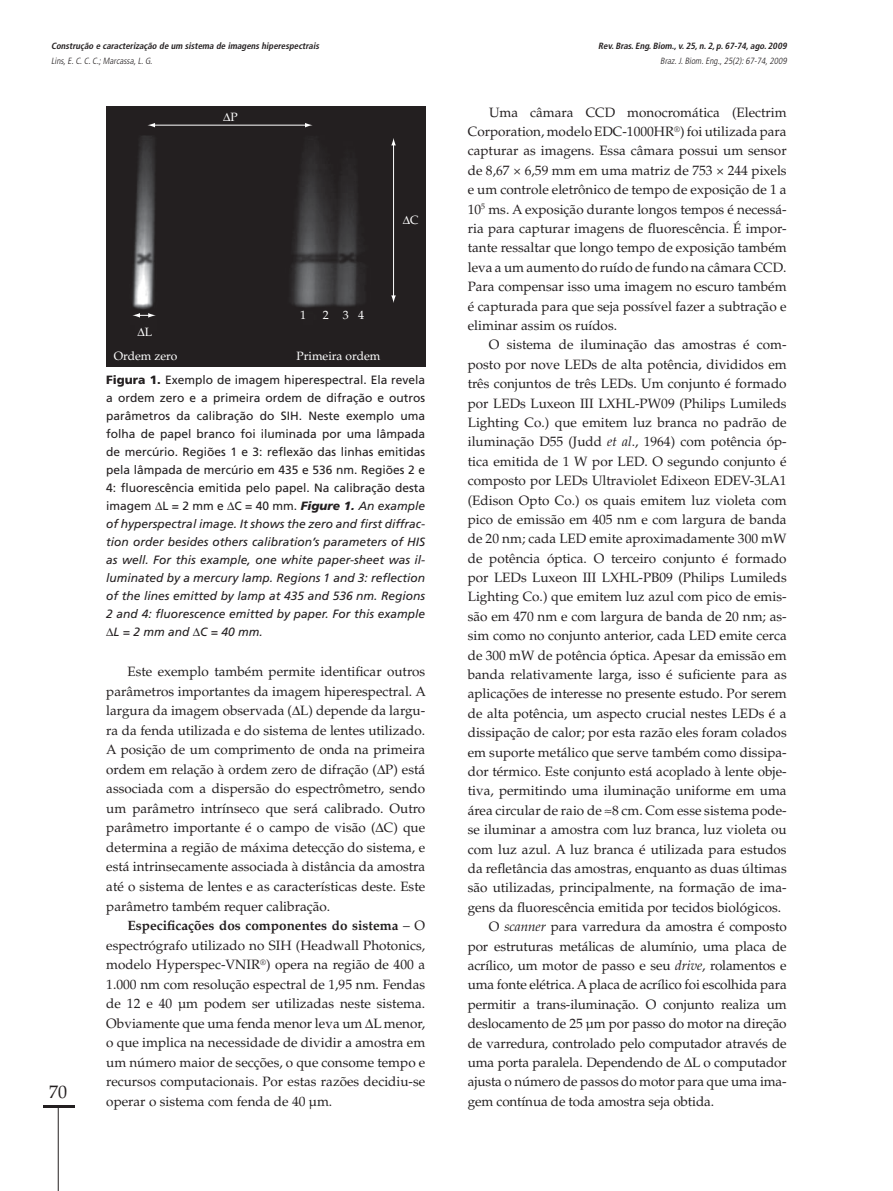
<style>
.page{position:relative;width:893px;height:1191px;background:#fff}
.page>*{position:absolute;margin:0;border:0;box-sizing:border-box;transform-origin:0 0}
.t1{font:18px "Palatino";color:#231f20}
.t2{font:13.5px/19.5px "Palatino";color:#231f20;text-align:justify}
.t3{font:12px "Frutiger";color:#231f20}
.t4{font:italic 12px "Frutiger";color:#231f20}
.t5{font:12px "Palatino";color:#fff}
.t6{font:italic 700 condensed 9px "Frutiger";color:#231f20}
.t7{font:italic 300 condensed 9px "Frutiger";color:#231f20}
.s1{font-weight:900}
.s2{font-weight:900;font-style:italic}
.s3{font-style:italic}
.s4{font-weight:700}
</style>
<div class="page">
<hr style="left:43px;top:1106px;width:31px;height:2px;background:#231f20">
<hr style="left:58px;top:1106px;width:1px;height:85px;background:#231f20">
<img style="left:106px;top:106px;width:319px;height:260px">
<hr style="left:154px;top:125px;width:153px;height:1px;background:#fff">
<svg style="left:305px;top:123px;width:8px;height:4px"></svg>
<svg style="left:147px;top:123px;width:8px;height:4px"></svg>
<hr style="left:393px;top:144px;width:1px;height:153px;background:#fff">
<svg style="left:391px;top:138px;width:5px;height:7px"></svg>
<svg style="left:391px;top:295px;width:5px;height:8px"></svg>
<svg style="left:132px;top:313px;width:24px;height:5px"></svg>
<p class="t6" style="left:51px;top:41px;width:271px">Construção e caracterização de um sistema de imagens hiperespectrais</p>
<p class="t7" style="left:51px;top:56px;width:105px">Lins,E.C.C.C.;Marcassa,L.G.</p>
<p class="t5" style="left:223px;top:110px;width:16px">∆P</p>
<p class="t5" style="left:403px;top:213px;width:17px">∆C</p>
<p class="t5" style="left:138px;top:325px;width:16px">∆L</p>
<p class="t5" style="left:300px;top:308px;width:7px">1</p>
<p class="t5" style="left:323px;top:308px;width:43px">2 34</p>
<p class="t5" style="left:114px;top:349px;width:65px">Ordem zero</p>
<p class="t5" style="left:297px;top:349px;width:85px">Primeira ordem</p>
<h1 class="t1" style="left:49px;top:1081px;width:19px">70</h1>
<p class="t3" style="left:106px;top:372px;width:320px"><span class="s1">Figura 1.</span> Exemplo de imagem hiperespectral. Ela revela</p>
<p class="t3" style="left:106px;top:390px;width:320px">a ordem zero e a primeira ordem de difração e outros</p>
<p class="t3" style="left:106px;top:408px;width:320px">parâmetros da calibração do SIH. Neste exemplo uma</p>
<p class="t3" style="left:106px;top:426px;width:320px">folha de papel branco foi iluminada por uma lâmpada</p>
<p class="t3" style="left:106px;top:444px;width:320px">de mercúrio. Regiões 1 e 3: reflexão das linhas emitidas</p>
<p class="t3" style="left:106px;top:462px;width:320px">pela lâmpada de mercúrio em 435 e 536 nm. Regiões 2 e</p>
<p class="t3" style="left:106px;top:480px;width:320px">4: fluorescência emitida pelo papel. Na calibração desta</p>
<p class="t3" style="left:106px;top:498px;width:320px">imagem L = 2 mm e C = 40 mm. <span class="s2">Figure 1.</span> <span class="s3">An example</span></p>
<p class="t4" style="left:106px;top:516px;width:320px">of hyperspectral image. It shows the zero and first diffrac-</p>
<p class="t4" style="left:106px;top:534px;width:320px">tion order besides others calibration’s parameters of HIS</p>
<p class="t4" style="left:106px;top:552px;width:320px">as well. For this example, one white paper-sheet was il-</p>
<p class="t4" style="left:106px;top:570px;width:320px">luminated by a mercury lamp. Regions 1 and 3: reflection</p>
<p class="t4" style="left:106px;top:588px;width:320px">of the lines emitted by lamp at 435 and 536 nm. Regions</p>
<p class="t4" style="left:106px;top:606px;width:320px">2 and 4: fluorescence emitted by paper. For this example</p>
<p class="t4" style="left:114px;top:624px;width:151px">L = 2 mm and C = 40 mm.</p>
<p class="t2" style="left:106px;top:662px;width:321px;text-indent:21px">Este exemplo também permite identificar outros parâmetros importantes da imagem hiperespectral. A largura da imagem observada ( L) depende da largu&shy;ra da fenda utilizada e do sistema de lentes utilizado.<br>A posição de um comprimento de onda na primeira ordem em relação à ordem zero de difração ( P) está associada com a dispersão do espectrômetro, sendo um parâmetro intrínseco que será calibrado. Outro parâmetro importante é o campo de visão ( C) que determina a região de máxima detecção do sistema, e está intrinsecamente associada à distância da amostra até o sistema de lentes e as características deste. Este parâmetro também requer calibração.</p>
<p class="t2" style="left:106px;top:916px;width:320px;text-indent:21px"><span class="s4">Especificações dos componentes do sistema</span> – O espectrógrafo utilizado no SIH (Headwall Photonics, modelo Hyperspec-VNIR<sup>®</sup>) opera na região de 400 a 1.000 nm com resolução espectral de 1,95 nm. Fendas de 12 e 40 μm podem ser utilizadas neste sistema.<br>Obviamente que uma fenda menor leva um L menor, o que implica na necessidade de dividir a amostra em um número maior de secções, o que consome tempo e recursos computacionais. Por estas razões decidiu-se operar o sistema com fenda de 40 μm.</p>
<p class="t6" style="left:598px;top:41px;width:192px">Rev.Bras.Eng.Biom.,v.25,n.2,p.67-74,ago.2009</p>
<p class="t7" style="left:660px;top:56px;width:130px">Braz.J.Biom.Eng.,25(2):67-74,2009</p>
<p class="t2" style="left:468px;top:103px;width:320px;text-indent:21px">Uma câmara CCD monocromática (Electrim Corporation, modelo EDC-1000HR<sup>®</sup>) foi utilizada para capturar as imagens. Essa câmara possui um sensor de 8,67 × 6,59 mm em uma matriz de 753 × 244 -pixels e um controle eletrônico de tempo de exposição de 1 a 10<sup>5</sup> ms. A exposição durante longos tempos é necessá&shy;ria para capturar imagens de fluorescência. É impor&shy;tante ressaltar que longo tempo de exposição também leva a um aumento do ruído de fundo na câmara CCD.<br>Para compensar isso uma imagem no escuro também é capturada para que seja possível fazer a subtração e eliminar assim os ruídos.</p>
<p class="t2" style="left:489px;top:335px;width:299px">O sistema de iluminação das amostras é com-</p>
<p class="t2" style="left:468px;top:355px;width:320px">posto por nove LEDs de alta potência, divididos em</p>
<p class="t2" style="left:468px;top:374px;width:320px">três conjuntos de três LEDs. Um conjunto é formado</p>
<p class="t2" style="left:468px;top:393px;width:320px">por LEDs Luxeon III LXHL-PW09 (Philips Lumileds</p>
<p class="t2" style="left:468px;top:413px;width:320px">Lighting Co.) que emitem luz branca no padrão de</p>
<p class="t2" style="left:468px;top:432px;width:320px">iluminação D55 (Judd <span class="s3">et al</span>., 1964) com potência óp-</p>
<p class="t2" style="left:468px;top:451px;width:320px">tica emitida de 1 W por LED. O segundo conjunto é</p>
<p class="t2" style="left:468px;top:471px;width:320px">composto por LEDs Ultraviolet Edixeon EDEV-3LA1</p>
<p class="t2" style="left:468px;top:490px;width:320px">(Edison Opto Co.) os quais emitem luz violeta com</p>
<p class="t2" style="left:468px;top:510px;width:320px">pico de emissão em 405 nm e com largura de banda</p>
<p class="t2" style="left:468px;top:529px;width:320px">de 20 nm; cada LED emite aproximadamente 300 mW</p>
<p class="t2" style="left:468px;top:548px;width:320px">de potência óptica. O terceiro conjunto é formado</p>
<p class="t2" style="left:468px;top:568px;width:320px">por LEDs Luxeon III LXHL-PB09 (Philips Lumileds</p>
<p class="t2" style="left:468px;top:587px;width:320px">Lighting Co.) que emitem luz azul com pico de emis-</p>
<p class="t2" style="left:468px;top:607px;width:320px">são em 470 nm e com largura de banda de 20 nm; as-</p>
<p class="t2" style="left:468px;top:626px;width:320px">sim como no conjunto anterior, cada LED emite cerca</p>
<p class="t2" style="left:468px;top:645px;width:320px">de 300 mW de potência óptica. Apesar da emissão em</p>
<p class="t2" style="left:468px;top:665px;width:320px">banda relativamente larga, isso é suficiente para as</p>
<p class="t2" style="left:468px;top:684px;width:320px">aplicações de interesse no presente estudo. Por serem</p>
<p class="t2" style="left:468px;top:703px;width:320px">de alta potência, um aspecto crucial nestes LEDs é a</p>
<p class="t2" style="left:468px;top:723px;width:320px">dissipação de calor; por esta razão eles foram colados</p>
<p class="t2" style="left:468px;top:742px;width:320px">em suporte metálico que serve também como dissipa-</p>
<p class="t2" style="left:468px;top:762px;width:320px">dor térmico. Este conjunto está acoplado à lente obje-</p>
<p class="t2" style="left:468px;top:781px;width:320px">tiva, permitindo uma iluminação uniforme em uma</p>
<p class="t2" style="left:468px;top:800px;width:320px">área circular de raio de ≈8 cm. Com esse sistema pode-</p>
<p class="t2" style="left:468px;top:820px;width:320px">se iluminar a amostra com luz branca, luz violeta ou</p>
<p class="t2" style="left:468px;top:839px;width:320px">com luz azul. A luz branca é utilizada para estudos</p>
<p class="t2" style="left:468px;top:859px;width:320px">da refletância das amostras, enquanto as duas últimas</p>
<p class="t2" style="left:468px;top:878px;width:320px">são utilizadas, principalmente, na formação de ima-</p>
<p class="t2" style="left:468px;top:897px;width:315px">gens da fluorescência emitida por tecidos biológicos.</p>
<p class="t2" style="left:489px;top:917px;width:299px">O <span class="s3">scanner</span> para varredura da amostra é composto</p>
<p class="t2" style="left:468px;top:936px;width:320px">por estruturas metálicas de alumínio, uma placa de</p>
<p class="t2" style="left:468px;top:956px;width:320px">acrílico, um motor de passo e seu <span class="s3">drive</span>, rolamentos e</p>
<p class="t2" style="left:468px;top:975px;width:320px">uma fonte elétrica. A placa de acrílico foi escolhida para</p>
<p class="t2" style="left:468px;top:994px;width:320px">permitir a trans-iluminação. O conjunto realiza um</p>
<p class="t2" style="left:468px;top:1014px;width:320px">deslocamento de 25 µm por passo do motor na direção</p>
<p class="t2" style="left:468px;top:1033px;width:320px">de varredura, controlado pelo computador através de</p>
<p class="t2" style="left:468px;top:1052px;width:320px">uma porta paralela. Dependendo de L o computador</p>
<p class="t2" style="left:468px;top:1072px;width:320px">ajusta o número de passos do motor para que uma ima-</p>
<p class="t2" style="left:468px;top:1091px;width:248px">gem contínua de toda amostra seja obtida.</p>
</div>
